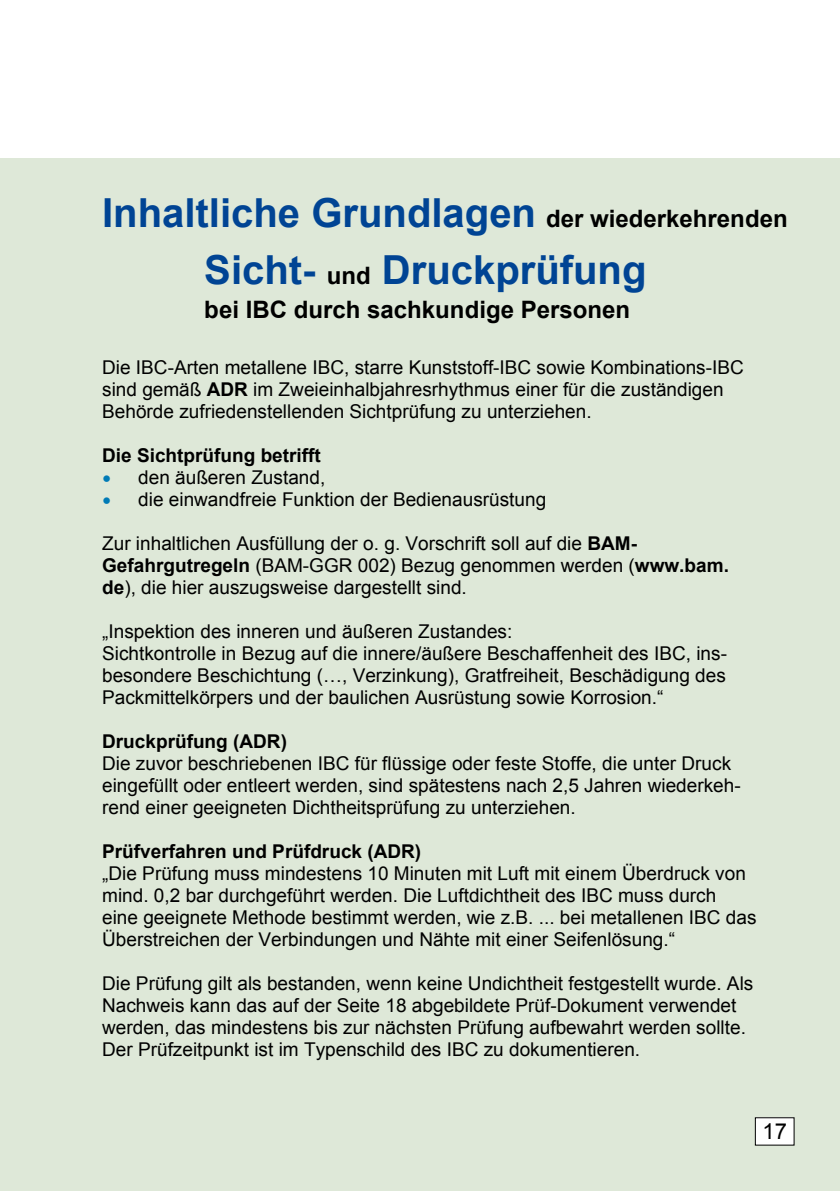
<style>
.page{position:relative;width:840px;height:1191px;background:#fff}
.page>*{position:absolute;margin:0;border:0;box-sizing:border-box;transform-origin:0 0}
.t1{font:700 40px "Arial";color:#004494}
.t2{font:700 24px "Arial";color:#000}
.t3{font:22px "Arial";color:#000}
.t4{font:19px/22px "Arial";color:#000}
.t5{font:700 19px "Arial";color:#000}
.s1{font-size:24px;color:#000}
.s2{font-weight:700}
.s3{font-size:26px;color:#007bb6}
</style>
<div class="page">
<div style="left:0;top:159px;width:839px;height:1032px;background:#dee8d8"></div>
<div style="left:755px;top:1117px;width:38px;height:28px;background:#fff"></div>
<h1 class="t1" style="left:102px;top:185px;width:686px">Inhaltliche Grundlagen <span class="s1">der wiederkehrenden</span></h1>
<h1 class="t1" style="left:204px;top:242px;width:443px">Sicht- <span class="s1">und</span> Druckprüfung</h1>
<p class="t2" style="left:204px;top:293px;width:427px">bei IBC durch sachkundige Personen</p>
<p class="t4" style="left:102px;top:356px;width:642px">Die IBC-Arten metallene IBC, starre Kunststoff-IBC sowie Kombinations-IBC sind gemäß <span class="s2">ADR</span> im Zweieinhalbjahresrhythmus einer für die zuständigen<br>Behörde zufriedenstellenden Sichtprüfung zu unterziehen.</p>
<p class="t5" style="left:102px;top:442px;width:220px">Die Sichtprüfung betrifft</p>
<p class="t4" style="left:102px;top:466px;width:224px"><span class="s3">•</span> den äußeren Zustand,</p>
<p class="t4" style="left:102px;top:488px;width:445px"><span class="s3">•</span> die einwandfreie Funktion der Bedienausrüstung</p>
<p class="t4" style="left:102px;top:532px;width:628px">Zur inhaltlichen Ausfüllung der o. g. Vorschrift soll auf die <span class="s2">BAM-<br>Gefahrgutregeln</span> (BAM-GGR 002) Bezug genommen werden (<span class="s2">www.bam. de</span>), die hier auszugsweise dargestellt sind.</p>
<p class="t4" style="left:102px;top:620px;width:626px">„Inspektion des inneren und äußeren Zustandes:<br>Sichtkontrolle in Bezug auf die innere/äußere Beschaffenheit des IBC, ins&shy;besondere Beschichtung (…, Verzinkung), Gratfreiheit, Beschädigung des Packmittelkörpers und der baulichen Ausrüstung sowie Korrosion.“</p>
<p class="t5" style="left:102px;top:728px;width:186px">Druckprüfung (ADR)</p>
<p class="t4" style="left:102px;top:752px;width:639px">Die zuvor beschriebenen IBC für flüssige oder feste Stoffe, die unter Druck eingefüllt oder entleert werden, sind spätestens nach 2,5 Jahren wiederkeh&shy;rend einer geeigneten Dichtheitsprüfung zu unterziehen.</p>
<p class="t5" style="left:102px;top:838px;width:320px">Prüfverfahren und Prüfdruck (ADR)</p>
<p class="t4" style="left:102px;top:862px;width:655px">„Die Prüfung muss mindestens 10 Minuten mit Luft mit einem Überdruck von mind. 0,2 bar durchgeführt werden. Die Luftdichtheit des IBC muss durch eine geeignete Methode bestimmt werden, wie z.B. ... bei metallenen IBC das Überstreichen der Verbindungen und Nähte mit einer Seifenlösung.“</p>
<p class="t4" style="left:102px;top:972px;width:652px">Die Prüfung gilt als bestanden, wenn keine Undichtheit festgestellt wurde. Als Nachweis kann das auf der Seite 18 abgebildete Prüf-Dokument verwendet werden, das mindestens bis zur nächsten Prüfung aufbewahrt werden sollte.<br>Der Prüfzeitpunkt ist im Typenschild des IBC zu dokumentieren.</p>
<p class="t3" style="left:762px;top:1116px;width:26px">17</p>
</div>
